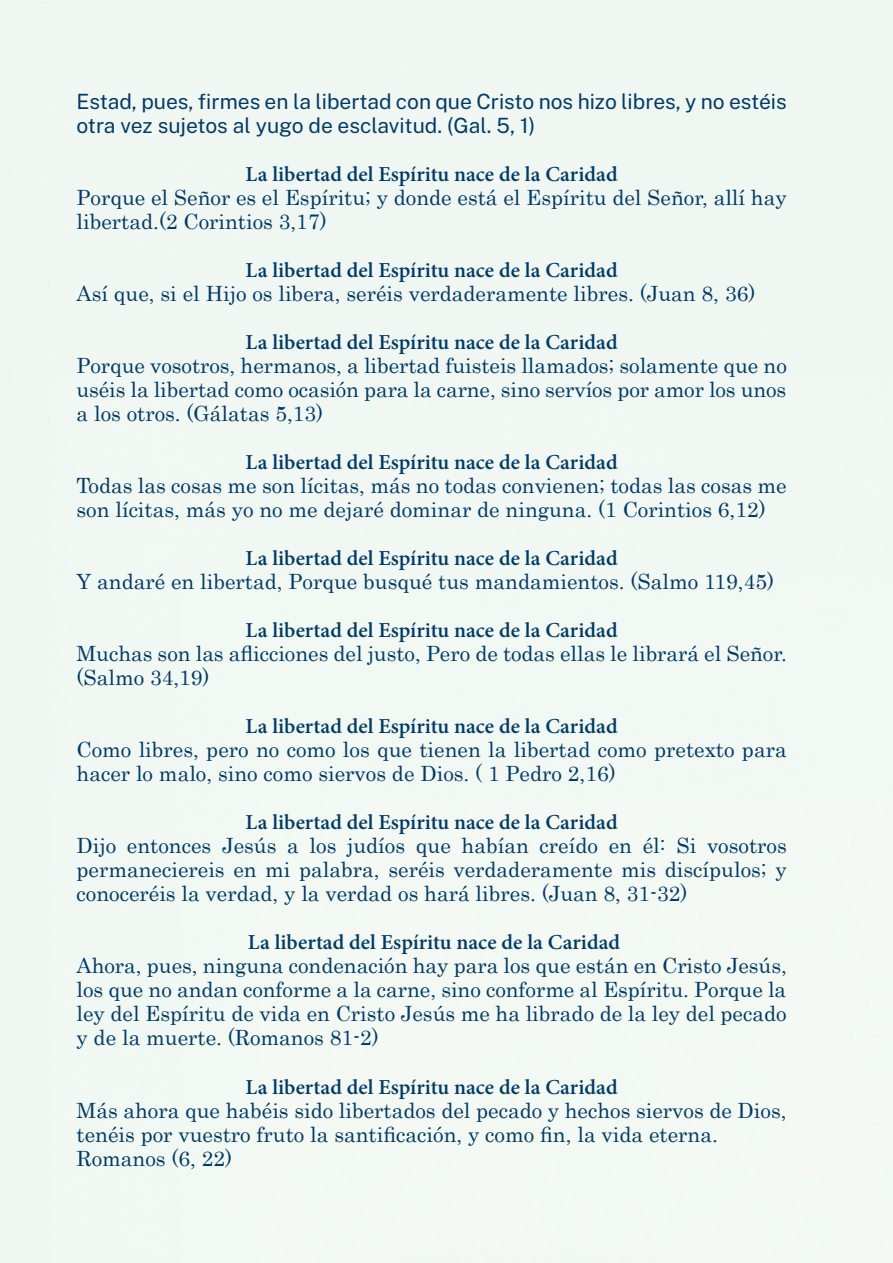
<style>
.page{position:relative;width:893px;height:1263px;background:#fff}
.page>*{position:absolute;margin:0;border:0;box-sizing:border-box;transform-origin:0 0}
.t1{font:21px/24px "Century";color:#003b68}
.t2{font:700 21px "Adobe Hebrew";color:#003b68}
.t3{font:21px/24px "Public Sans";color:#003b68}
</style>
<div class="page">
<p class="t3" style="left:77px;top:89px;width:712px">Estad, pues, firmes en la libertad con que Cristo nos hizo libres, y no estéis otra vez sujetos al yugo de esclavitud. (Gal. 5, 1)</p>
<p class="t2" style="left:246px;top:162px;width:374px">La libertad del Espíritu nace de la Caridad</p>
<p class="t1" style="left:77px;top:184px;width:712px">Porque el Señor es el Espíritu; y donde está el Espíritu del Señor, allí hay libertad.(2 Corintios 3,17)</p>
<p class="t2" style="left:246px;top:258px;width:374px">La libertad del Espíritu nace de la Caridad</p>
<p class="t1" style="left:77px;top:280px;width:680px">Así que, si el Hijo os libera, seréis verdaderamente libres. (Juan 8, 36)</p>
<p class="t2" style="left:246px;top:330px;width:374px">La libertad del Espíritu nace de la Caridad</p>
<p class="t1" style="left:77px;top:352px;width:712px;text-align:justify">Porque vosotros, hermanos, a libertad fuisteis llamados; solamente que no uséis la libertad como ocasión para la carne, sino servíos por amor los unos a los otros. (Gálatas 5,13)</p>
<p class="t2" style="left:246px;top:450px;width:374px">La libertad del Espíritu nace de la Caridad</p>
<p class="t1" style="left:77px;top:472px;width:712px">Todas las cosas me son lícitas, más no todas convienen; todas las cosas me son lícitas, más yo no me dejaré dominar de ninguna. (1 Corintios 6,12)</p>
<p class="t2" style="left:246px;top:546px;width:374px">La libertad del Espíritu nace de la Caridad</p>
<p class="t1" style="left:77px;top:568px;width:699px">Y andaré en libertad, Porque busqué tus mandamientos. (Salmo 119,45)</p>
<p class="t2" style="left:246px;top:618px;width:374px">La libertad del Espíritu nace de la Caridad</p>
<p class="t1" style="left:77px;top:640px;width:712px">Muchas son las aflicciones del justo, Pero de todas ellas le librará el Señor. (Salmo 34,19)</p>
<p class="t2" style="left:246px;top:714px;width:374px">La libertad del Espíritu nace de la Caridad</p>
<p class="t1" style="left:77px;top:736px;width:712px">Como libres, pero no como los que tienen la libertad como pretexto para hacer lo malo, sino como siervos de Dios. ( 1 Pedro 2,16)</p>
<p class="t2" style="left:246px;top:810px;width:374px">La libertad del Espíritu nace de la Caridad</p>
<p class="t1" style="left:77px;top:832px;width:712px;text-align:justify">Dijo entonces Jesús a los judíos que habían creído en él: Si vosotros permaneciereis en mi palabra, seréis verdaderamente mis discípulos; y conoceréis la verdad, y la verdad os hará libres. (Juan 8, 31-32)</p>
<p class="t2" style="left:248px;top:930px;width:374px">La libertad del Espíritu nace de la Caridad</p>
<p class="t1" style="left:77px;top:952px;width:712px;text-align:justify">Ahora, pues, ninguna condenación hay para los que están en Cristo Jesús, los que no andan conforme a la carne, sino conforme al Espíritu. Porque la ley del Espíritu de vida en Cristo Jesús me ha librado de la ley del pecado y de la muerte. (Romanos 81-2)</p>
<p class="t2" style="left:246px;top:1074px;width:374px">La libertad del Espíritu nace de la Caridad</p>
<p class="t1" style="left:77px;top:1096px;width:712px">Más ahora que habéis sido libertados del pecado y hechos siervos de Dios, tenéis por vuestro fruto la santificación, y como fin, la vida eterna.<br>Romanos (6, 22)</p>
</div>
